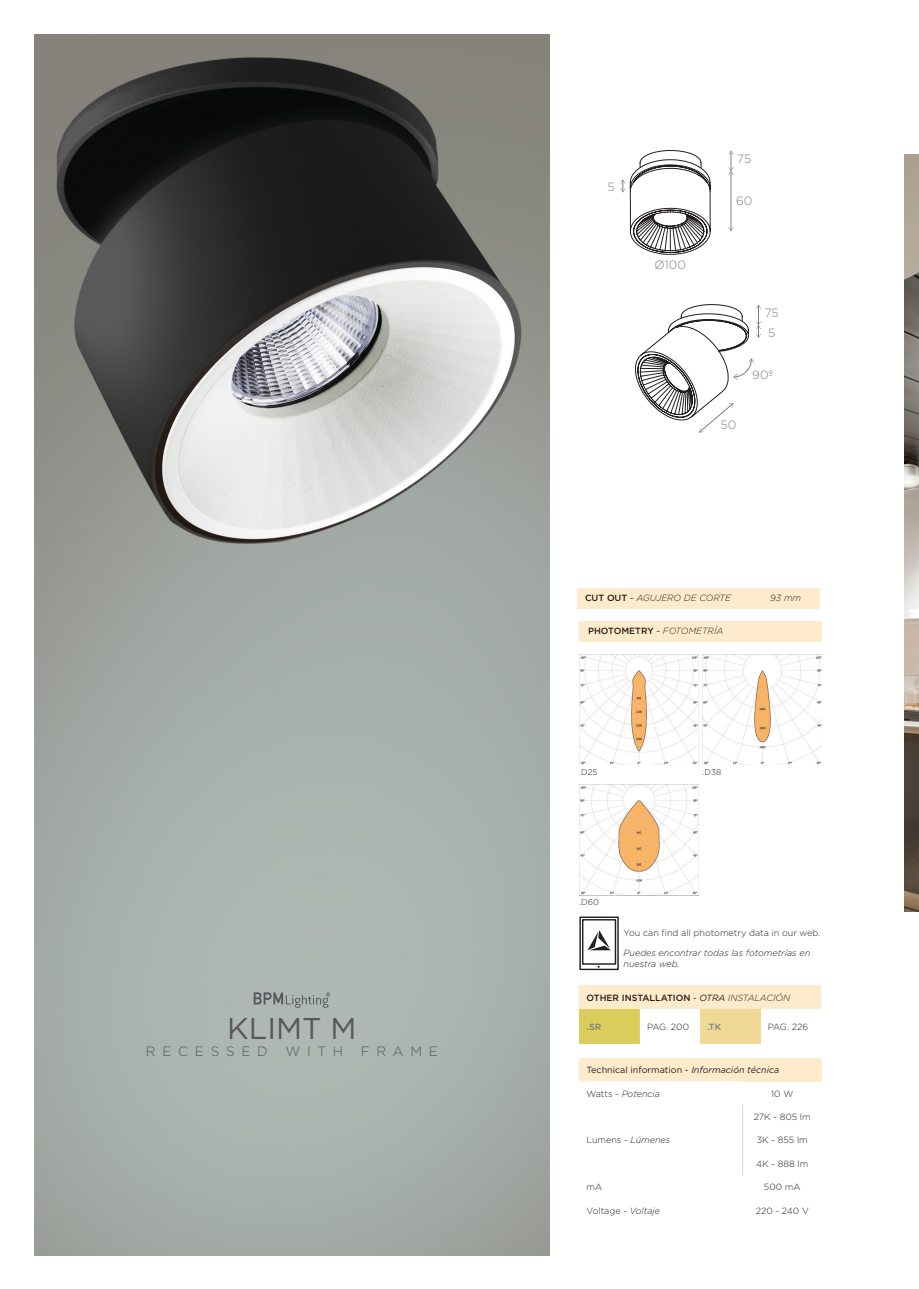
<style>
.page{position:relative;width:919px;height:1289px;background:#fff}
.page>*{position:absolute;margin:0;border:0;box-sizing:border-box;transform-origin:0 0}
.t1{font:30px "Gotham";color:#58575c}
.t2{font:300 13.5px "Gotham";letter-spacing:.5em;color:#58575c}
.t3{font:300 12px/20.1px "Gotham";color:#7d7f82}
.t4{font:300 9px "Gotham";color:#231f20}
.t5{font:italic 300 9px/10.8px "Gotham";color:#231f20}
.t6{font:500 9px "Gotham";color:#231f20}
.t7{font:9px "Gotham";color:#231f20}
.t8{font:500 9px "Gotham";color:#7d7f82}
.t9{font:300 8.25px "Gotham";color:#231f20}
.s1{font-weight:500;font-style:normal}
.s2{font-weight:400;font-style:normal}
.s3{font-weight:400}
.s4{font-weight:300;font-style:italic}
.s5{font-weight:400;font-style:italic}
.s6{font-style:italic}
.s7{font-style:normal}
</style>
<div class="page">
<img style="left:904px;top:155px;width:14px;height:756px">
<img style="left:35px;top:35px;width:514px;height:1220px">
<svg style="left:253px;top:992px;width:77px;height:15px"></svg>
<div style="left:579px;top:621px;width:242px;height:21px;background:#feebcb"></div>
<img style="left:579px;top:654px;width:119px;height:110px">
<img style="left:579px;top:784px;width:119px;height:111px">
<img style="left:702px;top:654px;width:119px;height:110px">
<svg style="left:579px;top:916px;width:40px;height:54px"></svg>
<div style="left:579px;top:1057px;width:242px;height:24px;background:#feebcb"></div>
<svg style="left:579px;top:1081px;width:164px;height:94px"></svg>
<div style="left:579px;top:985px;width:242px;height:24px;background:#feebcb"></div>
<div style="left:579px;top:1009px;width:60px;height:34px;background:#d9cd5b"></div>
<svg style="left:639px;top:1009px;width:122px;height:34px"></svg>
<div style="left:700px;top:1009px;width:60px;height:34px;background:#f0d895"></div>
<hr style="left:730px;top:172px;width:1px;height:59px;background:#7d7f82">
<svg style="left:728px;top:151px;width:5px;height:24px"></svg>
<svg style="left:620px;top:150px;width:90px;height:105px"></svg>
<svg style="left:635px;top:304px;width:126px;height:128px"></svg>
<div style="left:577px;top:588px;width:242px;height:21px;background:#feebcb"></div>
<h1 class="t1" style="left:227px;top:1009px;width:131px">KLIMT M</h1>
<h2 class="t2" style="left:146px;top:1042px;width:123px">RECESSED</h2>
<h2 class="t2" style="left:285px;top:1042px;width:59px">WITH</h2>
<h2 class="t2" style="left:361px;top:1042px;width:79px">FRAME</h2>
<h3 class="t3" style="left:607px;top:176px;width:9px">5</h3>
<h3 class="t3" style="left:654px;top:255px;width:33px">Ø100</h3>
<h3 class="t3" style="left:737px;top:148px;width:16px">75</h3>
<h3 class="t3" style="left:736px;top:191px;width:18px">60</h3>
<h3 class="t3" style="left:764px;top:302px;width:16px">75<br>5</h3>
<h3 class="t3" style="left:720px;top:414px;width:17px">50</h3>
<h3 class="t3" style="left:752px;top:364px;width:22px">90º</h3>
<p class="t5" style="left:585px;top:592px;width:147px"><span class="s1">CUT OUT</span> <span class="s2">-</span> AGUJERO DE CORTE</p>
<p class="t5" style="left:770px;top:592px;width:32px">93 mm</p>
<p class="t6" style="left:588px;top:625px;width:137px">PHOTOMETRY <span class="s3">-</span> <span class="s4">FOTOMETRÍA</span></p>
<p class="t9" style="left:579px;top:766px;width:20px">.D25</p>
<p class="t9" style="left:702px;top:766px;width:20px">.D38</p>
<p class="t9" style="left:579px;top:896px;width:21px">.D60</p>
<p class="t4" style="left:623px;top:926px;width:198px">You can find all photometry data in our web.</p>
<p class="t5" style="left:623px;top:947px;width:188px">Puedes encontrar todas las fotometrías en nuestra web.</p>
<p class="t6" style="left:586px;top:991px;width:205px">OTHER INSTALLATION <span class="s3">-</span> <span class="s5">OTRA</span> <span class="s4">INSTALACIÓN</span></p>
<p class="t8" style="left:586px;top:1020px;width:16px">.SR</p>
<p class="t4" style="left:647px;top:1020px;width:44px">PAG. 200</p>
<p class="t8" style="left:707px;top:1020px;width:15px">.TK</p>
<p class="t4" style="left:767px;top:1020px;width:42px">PAG. 226</p>
<p class="t7" style="left:586px;top:1064px;width:194px">Technical information - <span class="s6">Información técnica</span></p>
<p class="t5" style="left:586px;top:1087px;width:75px"><span class="s7">Watts -</span> Potencia</p>
<p class="t4" style="left:771px;top:1087px;width:24px">10 W</p>
<p class="t4" style="left:586px;top:1134px;width:85px">Lumens - <span class="s6">Lúmenes</span></p>
<p class="t4" style="left:753px;top:1111px;width:58px">27K - 805 lm</p>
<p class="t4" style="left:756px;top:1134px;width:53px">3K - 855 lm</p>
<p class="t4" style="left:756px;top:1157px;width:53px">4K - 888 lm</p>
<p class="t4" style="left:586px;top:1181px;width:17px">mA</p>
<p class="t4" style="left:764px;top:1181px;width:38px">500 mA</p>
<p class="t4" style="left:586px;top:1204px;width:75px">Voltage - <span class="s6">Voltaje</span></p>
<p class="t4" style="left:755px;top:1204px;width:54px">220 - 240 V</p>
</div>
